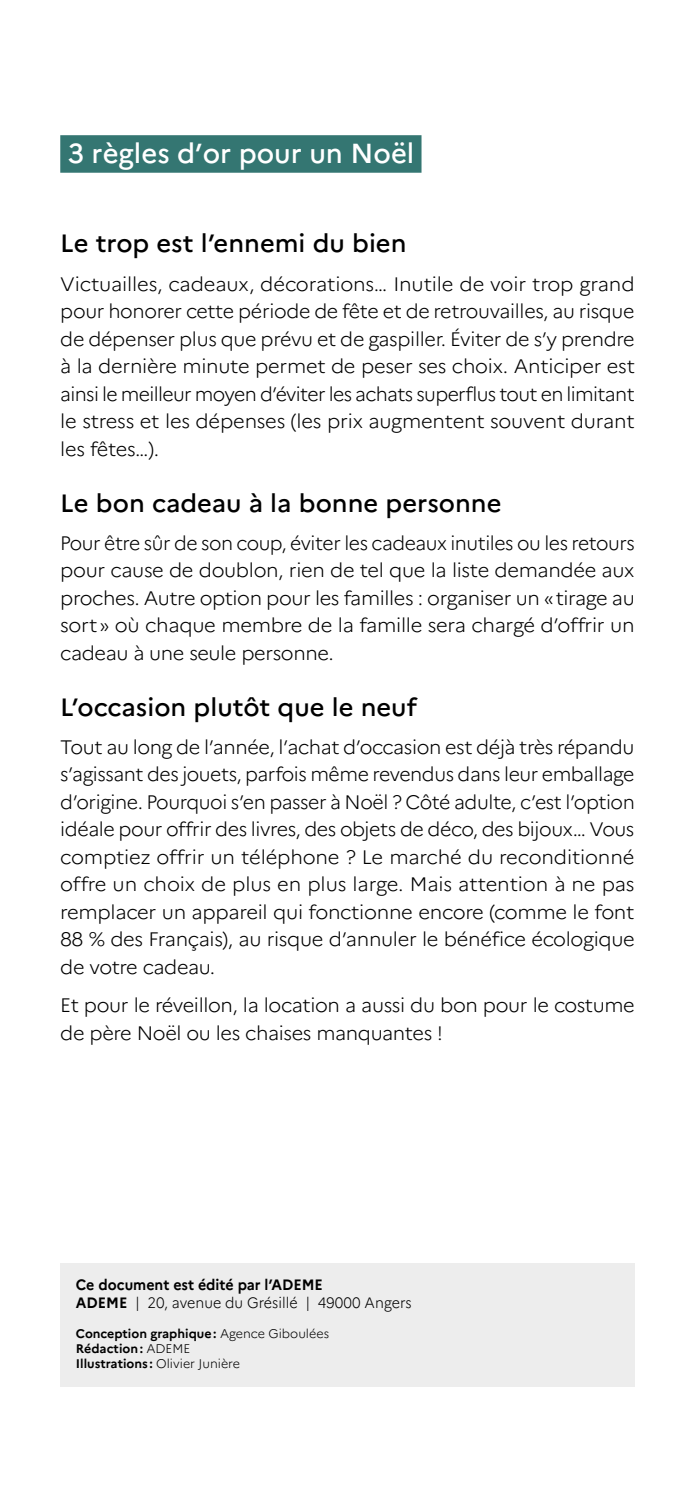
<style>
.page{position:relative;width:695px;height:1489px;background:#fff}
.page>*{position:absolute;margin:0;border:0;box-sizing:border-box;transform-origin:0 0}
.t1{font:500 27.5px "Marianne";color:#fff}
.t2{font:500 25px "Marianne";color:#000}
.t3{font:300 19.5px/27.5px "Marianne";letter-spacing:-.02em;color:#000;text-align:justify}
.t4{font:700 15px/18px "Marianne";color:#000;scale:.95 1}
.t5{font:700 12.5px/15px "Marianne";color:#000}
.s1{font-weight:300}
</style>
<div class="page">
<div style="left:60px;top:1262px;width:574px;height:123px;background:#ededed"></div>
<div style="left:60px;top:135px;width:361px;height:38px;background:#347672"></div>
<h1 class="t1" style="left:68px;top:136px;width:348px">3 règles d’or pour un Noël</h1>
<p class="t2" style="left:60px;top:228px;width:347px">Le trop est l’ennemi du bien</p>
<p class="t3" style="left:60px;top:270px;width:576px">Victuailles, cadeaux, décorations… Inutile de voir trop grand pour honorer cette période de fête et de retrouvailles, au risque de dépenser plus que prévu et de gaspiller. Éviter de s’y prendre à la dernière minute permet de peser ses choix. Anticiper est ainsi le meilleur moyen d’éviter les achats superflus tout en limitant le stress et les dépenses (les prix augmentent souvent durant les fêtes…).</p>
<p class="t2" style="left:60px;top:487px;width:442px">Le bon cadeau à la bonne personne</p>
<p class="t3" style="left:60px;top:529px;width:576px">Pour être sûr de son coup, éviter les cadeaux inutiles ou les retours pour cause de doublon, rien de tel que la liste demandée aux proches. Autre option pour les familles : organiser un «tirage au sort» où chaque membre de la famille sera chargé d’offrir un cadeau à une seule personne.</p>
<p class="t2" style="left:60px;top:691px;width:358px">L’occasion plutôt que le neuf</p>
<p class="t3" style="left:60px;top:733px;width:576px">Tout au long de l’année, l’achat d’occasion est déjà très répandu s’agissant des jouets, parfois même revendus dans leur emballage d’origine. Pourquoi s’en passer à Noël ? Côté adulte, c’est l’option idéale pour offrir des livres, des objets de déco, des bijoux… Vous comptiez offrir un téléphone ? Le marché du reconditionné offre un choix de plus en plus large. Mais attention à ne pas remplacer un appareil qui fonctionne encore (comme le font 88 % des Français), au risque d’annuler le bénéfice écologique de votre cadeau.</p>
<p class="t3" style="left:60px;top:991px;width:576px">Et pour le réveillon, la location a aussi du bon pour le costume de père Noël ou les chaises manquantes !</p>
<p class="t4" style="left:76px;top:1275px;width:355px">Ce document est édité par l’ADEME<br>ADEME <span class="s1">| 20, avenue du Grésillé | 49000 Angers</span></p>
<p class="t5" style="left:76px;top:1325px;width:255px">Conception graphique: <span class="s1">Agence Giboulées<br></span>Rédaction: <span class="s1">ADEME<br></span>Illustrations : <span class="s1">Olivier Junière</span></p>
</div>
